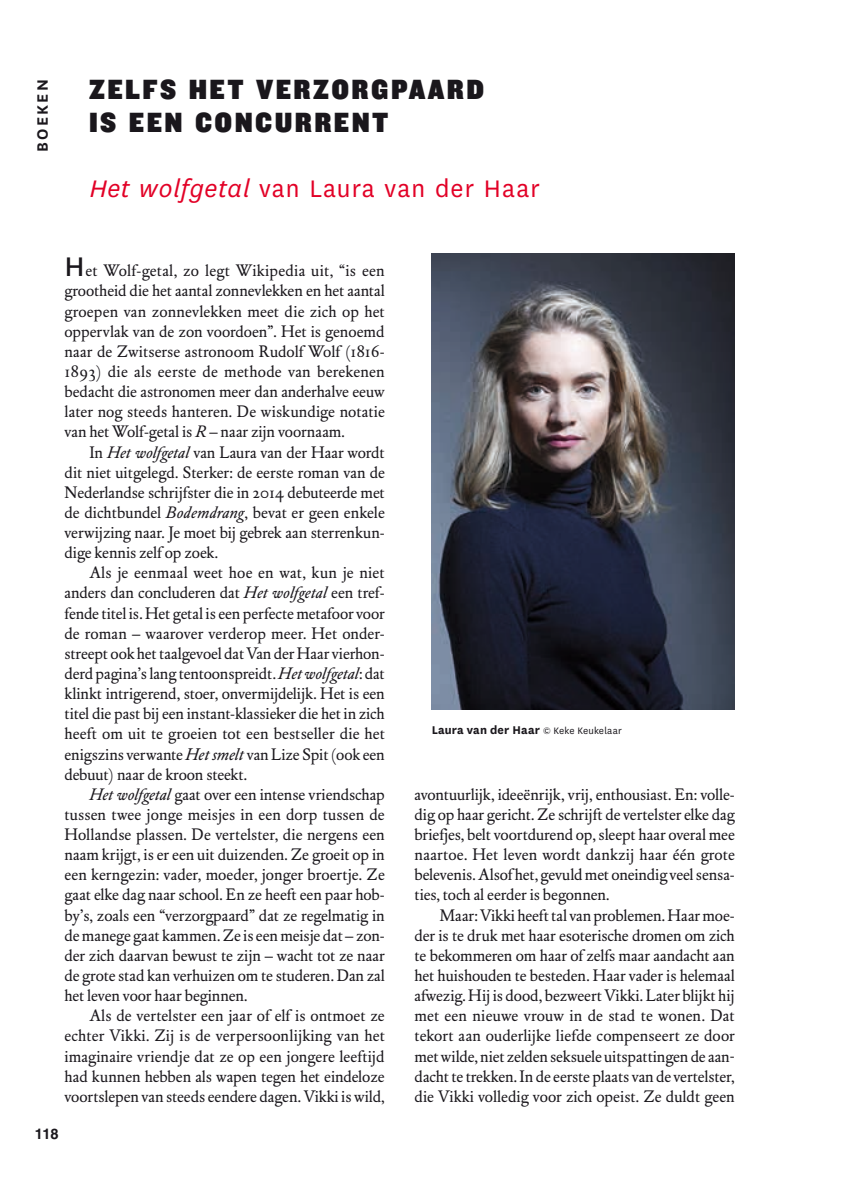
<style>
.page{position:relative;width:844px;height:1191px;background:#fff}
.page>*{position:absolute;margin:0;border:0;box-sizing:border-box;transform-origin:0 0}
.t1{font:28.88px/33.2px "Knockout HTF91 Ultmt Middlewt";letter-spacing:.11em;color:#1a171c;scale:.95 1}
.t2{font:28px "National";letter-spacing:.04em;color:#e20026}
.t3{font:600 17.5px "National";letter-spacing:.12em;color:#1a171c}
.t4{font:16.45px/20.1px "DTL Elzevir ST";color:#1a171c;text-align:justify}
.t5{font:700 14.7px "Helvetica LT Std";color:#1a171c}
.t6{font:700 13.12px "National";letter-spacing:.01em;color:#1a171c}
.s1{font-style:italic}
.s2{font-family:"National";font-size:31.5px}
.s3{font-style:italic;font-size:16.28px}
.s4{font-weight:400;font-size:10.85px}
</style>
<div class="page">
<img style="left:432px;top:253px;width:302px;height:456px">
<p class="t3" style="left:30px;top:152px;width:74px;rotate:-90deg">BOEKEN</p>
<h1 class="t1" style="left:89px;top:73px;width:416px">ZELFS HET VERZORGPAARD<br>IS EEN CONCURRENT</h1>
<h2 class="t2" style="left:89px;top:170px;width:452px"><span class="s1">Het wolfgetal</span> van Laura van der Haar</h2>
<p class="t4" style="left:64px;top:261px;width:322px"><span class="s2">H</span>et Wolf-getal, zo legt Wikipedia uit, “is een grootheid die het aantal zonnevlekken en het aantal groepen van zonnevlekken meet die zich op het oppervlak van de zon voordoen”. Het is genoemd naar de Zwitserse astronoom Rudolf Wolf (1816- 1893) die als eerste de methode van berekenen bedacht die astronomen meer dan anderhalve eeuw later nog steeds hanteren. De wiskundige notatie van het Wolf-getal is <span class="s3">R</span> – naar zijn voornaam.</p>
<p class="t4" style="left:64px;top:442px;width:322px;text-indent:25px">In <span class="s3">Het wolfgetal</span> van Laura van der Haar wordt dit niet uitgelegd. Sterker: de eerste roman van de Nederlandse schrijfster die in 2014 debuteerde met de dichtbundel <span class="s3">Bodemdrang</span>, bevat er geen enkele verwijzing naar. Je moet bij gebrek aan sterrenkun&shy;dige kennis zelf op zoek.</p>
<p class="t4" style="left:64px;top:563px;width:322px;text-indent:25px">Als je eenmaal weet hoe en wat, kun je niet anders dan concluderen dat <span class="s3">Het wolfgetal</span> een tref&shy;fende titel is. Het getal is een perfecte metafoor voor de roman – waarover verderop meer. Het onder&shy;streept ook het taalgevoel dat Van der Haar vierhon&shy;derd pagina’s lang tentoonspreidt. <span class="s3">Het wolfgetal</span>: dat klinkt intrigerend, stoer, onvermijdelijk. Het is een titel die past bij een instant-klassieker die het in zich heeft om uit te groeien tot een bestseller die het enigszins verwante <span class="s1">Het smelt</span> van Lize Spit (ook een debuut) naar de kroon steekt.</p>
<p class="t4" style="left:64px;top:784px;width:322px;text-indent:25px"><span class="s3">Het wolfgetal</span> gaat over een intense vriendschap tussen twee jonge meisjes in een dorp tussen de Hollandse plassen. De vertelster, die nergens een naam krijgt, is er een uit duizenden. Ze groeit op in een kerngezin: vader, moeder, jonger broertje. Ze gaat elke dag naar school. En ze heeft een paar hob&shy;by’s, zoals een “verzorgpaard” dat ze regelmatig in de manege gaat kammen. Ze is een meisje dat – zon&shy;der zich daarvan bewust te zijn – wacht tot ze naar de grote stad kan verhuizen om te studeren. Dan zal het leven voor haar beginnen.</p>
<p class="t4" style="left:64px;top:1005px;width:322px;text-indent:25px">Als de vertelster een jaar of elf is ontmoet ze echter Vikki. Zij is de verpersoonlijking van het imaginaire vriendje dat ze op een jongere leeftijd had kunnen hebben als wapen tegen het eindeloze voortslepen van steeds eendere dagen. Vikki is wild,</p>
<p class="t6" style="left:432px;top:721px;width:191px">Laura van der Haar <span class="s4">© Keke Keukelaar</span></p>
<p class="t4" style="left:414px;top:784px;width:322px">avontuurlijk, ideeënrijk, vrij, enthousiast. En: volle&shy;dig op haar gericht. Ze schrijft de vertelster elke dag briefjes, belt voortdurend op, sleept haar overal mee naartoe. Het leven wordt dankzij haar één grote belevenis. Alsof het, gevuld met oneindig veel sensa&shy;ties, toch al eerder is begonnen.</p>
<p class="t4" style="left:414px;top:905px;width:322px;text-indent:25px">Maar: Vikki heeft tal van problemen. Haar moe&shy;der is te druk met haar esoterische dromen om zich te bekommeren om haar of zelfs maar aandacht aan het huishouden te besteden. Haar vader is helemaal afwezig. Hij is dood, bezweert Vikki. Later blijkt hij met een nieuwe vrouw in de stad te wonen. Dat tekort aan ouderlijke liefde compenseert ze door met wilde, niet zelden seksuele uitspattingen de aan&shy;dacht te trekken. In de eerste plaats van de vertelster, die Vikki volledig voor zich opeist. Ze duldt geen</p>
<p class="t5" style="left:35px;top:1124px;width:25px">118</p>
</div>
